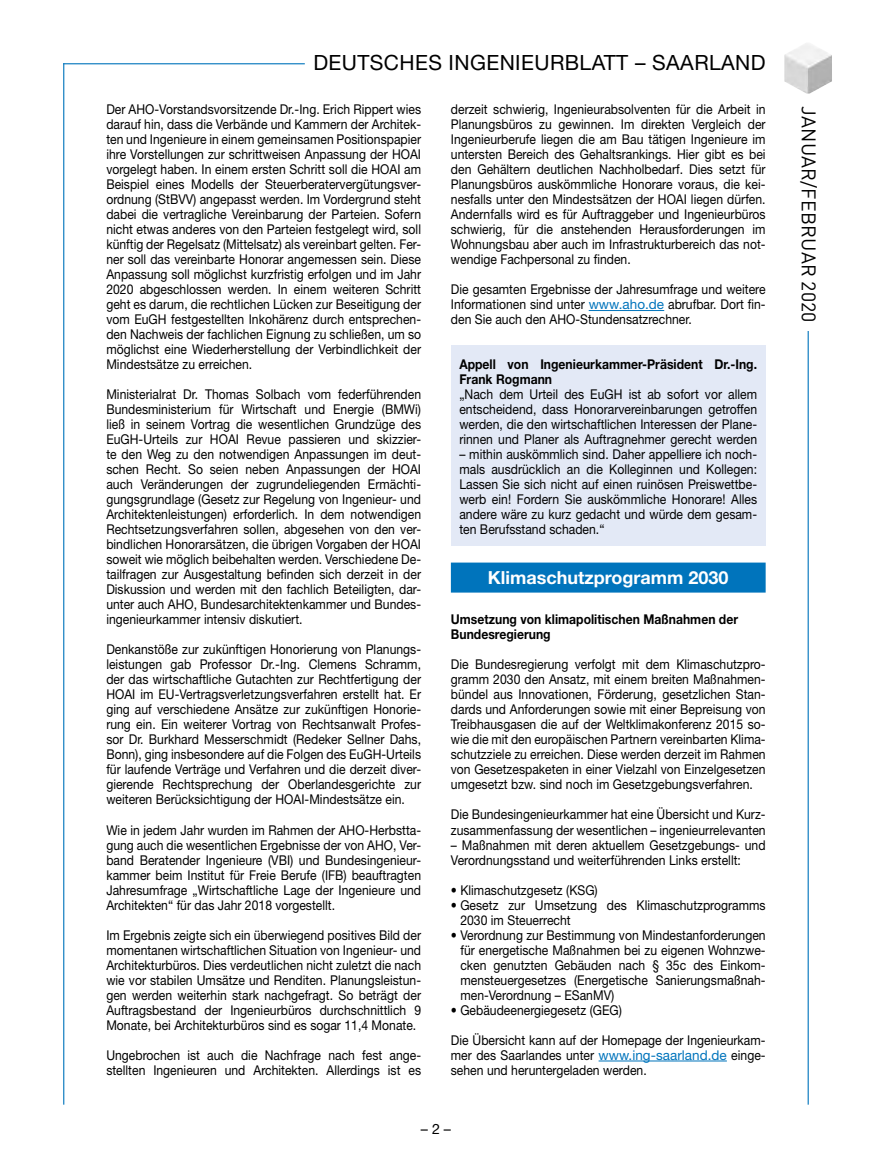
<style>
.page{position:relative;width:872px;height:1170px;background:#fff}
.page>*{position:absolute;margin:0;border:0;box-sizing:border-box;transform-origin:0 0}
.t1{font:21px "Helvetica Neue LT Std";letter-spacing:.02em;color:#000}
.t2{font:19.5px "DINOT";letter-spacing:.01em;color:#000}
.t3{font:700 18px "Helvetica Neue LT Std";color:#fff}
.t4{font:14.25px "Helvetica Neue LT Std";color:#000}
.t5{font:13.5px/15px "Helvetica Neue LT Std";color:#000;text-align:justify;scale:.9 1}
.t6{font:700 13.5px/15px "Helvetica Neue LT Std";color:#000;scale:.9 1}
.s1{color:#0074bc}
</style>
<div class="page">
<hr style="left:807px;top:222px;width:1px;height:882px;background:#0074bc">
<hr style="left:63px;top:63px;width:1px;height:1041px;background:#0074bc">
<hr style="left:63px;top:63px;width:242px;height:1px;background:#0074bc">
<div style="left:797px;top:106px;width:24px;height:225px;background:#fff"></div>
<img style="left:784px;top:43px;width:48px;height:51px">
<div style="left:451px;top:345px;width:314px;height:200px;background:#e3e9f6"></div>
<hr style="left:588px;top:310px;width:76px;height:1px;background:#0074bc">
<div style="left:451px;top:562px;width:314px;height:30px;background:#0074bc"></div>
<hr style="left:598px;top:1060px;width:129px;height:1px;background:#0074bc">
<h1 class="t1" style="left:313px;top:50px;width:454px">DEUTSCHES INGENIEURBLATT – SAARLAND</h1>
<p class="t5" style="left:106px;top:102px;width:351px">Der AHO-Vorstandsvorsitzende Dr.-Ing. Erich Rippert wies darauf hin, dass die Verbände und Kammern der Architek&shy;ten und Ingenieure in einem gemeinsamen Positionspapier ihre Vorstellungen zur schrittweisen Anpassung der HOAI vorgelegt haben. In einem ersten Schritt soll die HOAI am Beispiel eines Modells der Steuerberatervergütungsver&shy;ordnung (StBVV) angepasst werden. Im Vordergrund steht dabei die vertragliche Vereinbarung der Parteien. Sofern nicht etwas anderes von den Parteien festgelegt wird, soll künftig der Regelsatz (Mittelsatz) als vereinbart gelten. Fer&shy;ner soll das vereinbarte Honorar angemessen sein. Diese Anpassung soll möglichst kurzfristig erfolgen und im Jahr 2020 abgeschlossen werden. In einem weiteren Schritt geht es darum, die rechtlichen Lücken zur Beseitigung der vom EuGH festgestellten Inkohärenz durch entsprechen&shy;den Nachweis der fachlichen Eignung zu schließen, um so möglichst eine Wiederherstellung der Verbindlichkeit der Mindestsätze zu erreichen.</p>
<p class="t5" style="left:106px;top:387px;width:351px">Ministerialrat Dr. Thomas Solbach vom federführenden Bundesministerium für Wirtschaft und Energie (BMWi) ließ in seinem Vortrag die wesentlichen Grundzüge des EuGH-Urteils zur HOAI Revue passieren und skizzier&shy;te den Weg zu den notwendigen Anpassungen im deut&shy;schen Recht. So seien neben Anpassungen der HOAI auch Veränderungen der zugrundeliegenden Ermächti&shy;gungsgrundlage (Gesetz zur Regelung von Ingenieur- und Architektenleistungen) erforderlich. In dem notwendigen Rechtsetzungsverfahren sollen, abgesehen von den ver&shy;bindlichen Honorarsätzen, die übrigen Vorgaben der HOAI soweit wie möglich beibehalten werden. Verschiedene De&shy;tailfragen zur Ausgestaltung befinden sich derzeit in der Diskussion und werden mit den fachlich Beteiligten, dar&shy;unter auch AHO, Bundesarchitektenkammer und Bundes&shy;ingenieurkammer intensiv diskutiert.</p>
<p class="t5" style="left:106px;top:642px;width:351px">Denkanstöße zur zukünftigen Honorierung von Planungs&shy;leistungen gab Professor Dr.-Ing. Clemens Schramm, der das wirtschaftliche Gutachten zur Rechtfertigung der HOAI im EU-Vertragsverletzungsverfahren erstellt hat. Er ging auf verschiedene Ansätze zur zukünftigen Honorie&shy;rung ein. Ein weiterer Vortrag von Rechtsanwalt Profes&shy;sor Dr. Burkhard Messerschmidt (Redeker Sellner Dahs, Bonn), ging insbesondere auf die Folgen des EuGH-Urteils für laufende Verträge und Verfahren und die derzeit diver&shy;gierende Rechtsprechung der Oberlandesgerichte zur weiteren Berücksichtigung der HOAI-Mindestsätze ein.</p>
<p class="t5" style="left:106px;top:822px;width:351px">Wie in jedem Jahr wurden im Rahmen der AHO-Herbstta&shy;gung auch die wesentlichen Ergebnisse der von AHO, Ver&shy;band Beratender Ingenieure (VBI) und Bundesingenieur&shy;kammer beim Institut für Freie Berufe (IFB) beauftragten Jahresumfrage „Wirtschaftliche Lage der Ingenieure und Architekten“ für das Jahr 2018 vorgestellt.</p>
<p class="t5" style="left:106px;top:927px;width:351px">Im Ergebnis zeigte sich ein überwiegend positives Bild der momentanen wirtschaftlichen Situation von Ingenieur- und Architekturbüros. Dies verdeutlichen nicht zuletzt die nach wie vor stabilen Umsätze und Renditen. Planungsleistun&shy;gen werden weiterhin stark nachgefragt. So beträgt der Auftragsbestand der Ingenieurbüros durchschnittlich 9<br>Monate, bei Architekturbüros sind es sogar 11,4 Monate.</p>
<p class="t5" style="left:106px;top:1047px;width:351px">Ungebrochen ist auch die Nachfrage nach fest ange&shy;stellten Ingenieuren und Architekten. Allerdings ist es</p>
<p class="t5" style="left:451px;top:102px;width:351px">derzeit schwierig, Ingenieurabsolventen für die Arbeit in Planungsbüros zu gewinnen. Im direkten Vergleich der Ingenieurberufe liegen die am Bau tätigen Ingenieure im untersten Bereich des Gehaltsrankings. Hier gibt es bei den Gehältern deutlichen Nachholbedarf. Dies setzt für Planungsbüros auskömmliche Honorare voraus, die kei&shy;nesfalls unter den Mindestsätzen der HOAI liegen dürfen.<br>Andernfalls wird es für Auftraggeber und Ingenieurbüros schwierig, für die anstehenden Herausforderungen im Wohnungsbau aber auch im Infrastrukturbereich das not&shy;wendige Fachpersonal zu finden.</p>
<p class="t5" style="left:451px;top:282px;width:351px">Die gesamten Ergebnisse der Jahresumfrage und weitere Informationen sind unter <span class="s1">www.aho.de</span> abrufbar. Dort fin&shy;den Sie auch den AHO-Stundensatzrechner.</p>
<p class="t6" style="left:459px;top:356px;width:332px">Appell von Ingenieurkammer-Präsident Dr.-Ing.<br>Frank Rogmann</p>
<p class="t5" style="left:459px;top:387px;width:332px">„Nach dem Urteil des EuGH ist ab sofort vor allem entscheidend, dass Honorarvereinbarungen getroffen werden, die den wirtschaftlichen Interessen der Plane&shy;rinnen und Planer als Auftragnehmer gerecht werden</p>
<p class="t5" style="left:459px;top:447px;width:332px">– mithin auskömmlich sind. Daher appelliere ich noch&shy;mals ausdrücklich an die Kolleginnen und Kollegen:<br>Lassen Sie sich nicht auf einen ruinösen Preiswettbe&shy;werb ein! Fordern Sie auskömmliche Honorare! Alles andere wäre zu kurz gedacht und würde dem gesam&shy;ten Berufsstand schaden.“</p>
<h3 class="t3" style="left:488px;top:566px;width:242px">Klimaschutzprogramm 2030</h3>
<p class="t6" style="left:451px;top:611px;width:321px">Umsetzung von klimapolitischen Maßnahmen der<br>Bundesregierung</p>
<p class="t5" style="left:451px;top:657px;width:351px">Die Bundesregierung verfolgt mit dem Klimaschutzpro&shy;gramm 2030 den Ansatz, mit einem breiten Maßnahmen&shy;bündel aus Innovationen, Förderung, gesetzlichen Stan&shy;dards und Anforderungen sowie mit einer Bepreisung von Treibhausgasen die auf der Weltklimakonferenz 2015 so&shy;wie die mit den europäischen Partnern vereinbarten Klima&shy;schutzziele zu erreichen. Diese werden derzeit im Rahmen von Gesetzespaketen in einer Vielzahl von Einzelgesetzen umgesetzt bzw. sind noch im Gesetzgebungsverfahren.</p>
<p class="t5" style="left:451px;top:807px;width:351px">Die Bundesingenieurkammer hat eine Übersicht und Kurz&shy;zusammenfassung der wesentlichen – ingenieurrelevanten</p>
<p class="t5" style="left:451px;top:837px;width:351px">– Maßnahmen mit deren aktuellem Gesetzgebungs- und<br>Verordnungsstand und weiterführenden Links erstellt:</p>
<p class="t5" style="left:451px;top:882px;width:165px">• Klimaschutzgesetz (KSG)</p>
<p class="t5" style="left:460px;top:897px;width:341px;text-indent:-10px">• Gesetz zur Umsetzung des Klimaschutzprogramms<br>2030 im Steuerrecht</p>
<p class="t5" style="left:460px;top:927px;width:341px;text-indent:-10px">• Verordnung zur Bestimmung von Mindestanforderungen für energetische Maßnahmen bei zu eigenen Wohnzwe&shy;cken genutzten Gebäuden nach § 35c des Einkom&shy;mensteuergesetzes (Energetische Sanierungsmaßnah&shy;men-Verordnung – ESanMV)</p>
<p class="t5" style="left:451px;top:1002px;width:192px">• Gebäudeenergiegesetz (GEG)</p>
<p class="t5" style="left:451px;top:1032px;width:351px">Die Übersicht kann auf der Homepage der Ingenieurkam&shy;mer des Saarlandes unter <span class="s1">www.ing-saarland.de</span> einge&shy;sehen und heruntergeladen werden.</p>
<p class="t4" style="left:421px;top:1120px;width:32px">– 2 –</p>
<h2 class="t2" style="left:821px;top:106px;width:217px;rotate:90deg">JANUAR/FEBRUAR 2020</h2>
</div>
